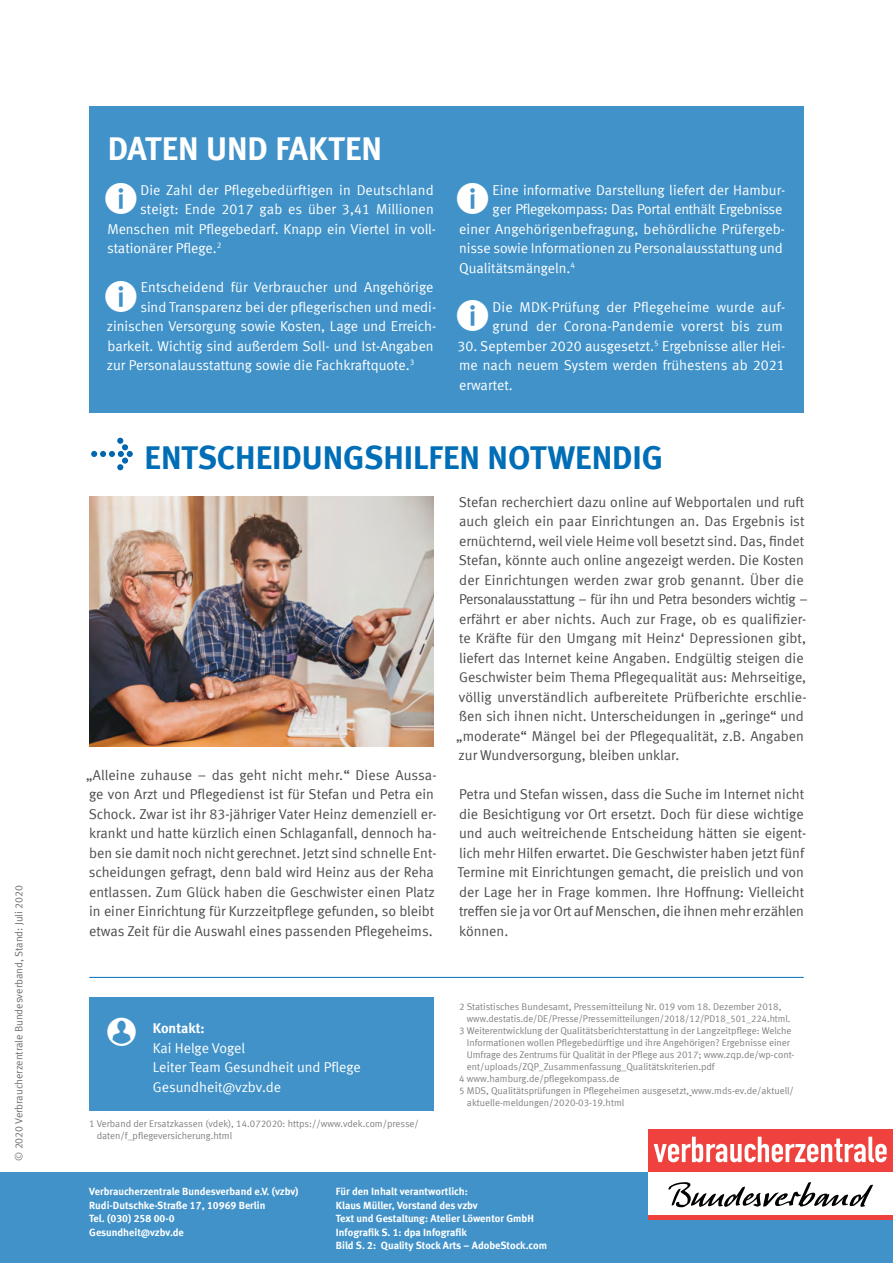
<style>
.page{position:relative;width:893px;height:1263px;background:#fff}
.page>*{position:absolute;margin:0;border:0;box-sizing:border-box;transform-origin:0 0}
.t1{font:700 33px "VZ Meta LF";color:#006eb7}
.t2{font:700 33px "VZ Meta LF";letter-spacing:.005em;color:#fff}
.t3{font:14.25px/19.5px "VZ Meta LF";color:#4d4d4f}
.t4{font:14.25px/19.5px "VZ Meta LF";color:#fff}
.t5{font:14.25px "VZ Meta LF";letter-spacing:-.02em;color:#fff}
.t6{font:700 14.25px "VZ Meta LF";color:#fff}
.t7{font:700 10.5px/13.5px "VZ Meta LF";color:#fff}
.t8{font:10.5px "VZ Meta LF";color:#6d6e71}
.t9{font:9.75px/12px "VZ Meta LF";color:#808285}
</style>
<div class="page">
<div style="left:89px;top:997px;width:345px;height:114px;background:#4092c9"></div>
<div style="left:0;top:1172px;width:893px;height:91px;background:#4092c9"></div>
<div style="left:648px;top:1129px;width:245px;height:43px;background:#ef413d"></div>
<svg style="left:654px;top:1137px;width:233px;height:25px"></svg>
<div style="left:648px;top:1172px;width:245px;height:43px;background:#fff"></div>
<div style="left:648px;top:1215px;width:245px;height:5px;background:#ef413d"></div>
<svg style="left:668px;top:1182px;width:205px;height:25px"></svg>
<div style="left:89px;top:107px;width:715px;height:306px;background:#4092c9"></div>
<hr style="left:89px;top:977px;width:715px;height:1px;background:#006eb7">
<img style="left:89px;top:496px;width:345px;height:251px">
<svg style="left:91px;top:438px;width:42px;height:32px"></svg>
<p class="t8" style="left:13px;top:1161px;width:277px;rotate:-90deg">© 2020 Verbraucherzentrale Bundesverband, Stand: Juli 2020</p>
<h1 class="t2" style="left:108px;top:129px;width:276px">DATEN UND FAKTEN</h1>
<p class="t4" style="left:140px;top:180px;width:295px">Die Zahl der Pflegebedürftigen in Deutschland</p>
<p class="t4" style="left:140px;top:199px;width:295px">steigt: Ende 2017 gab es über 3,41 Millionen</p>
<p class="t4" style="left:107px;top:219px;width:330px">Menschen mit Pflegebedarf. Knapp ein Viertel in voll-</p>
<p class="t4" style="left:107px;top:238px;width:116px">stationärer Pflege.<sup>2</sup></p>
<p class="t4" style="left:141px;top:277px;width:294px">Entscheidend für Verbraucher und Angehörige</p>
<p class="t4" style="left:140px;top:297px;width:297px">sind Transparenz bei der pflegerischen und medi-</p>
<p class="t4" style="left:107px;top:316px;width:331px">zinischen Versorgung sowie Kosten, Lage und Erreich-</p>
<p class="t4" style="left:107px;top:336px;width:328px">barkeit. Wichtig sind außerdem Soll- und Ist-Angaben</p>
<p class="t4" style="left:107px;top:355px;width:309px">zur Personalausstattung sowie die Fachkraftquote.<sup>3</sup></p>
<p class="t4" style="left:493px;top:180px;width:294px">Eine informative Darstellung liefert der Hambur-</p>
<p class="t5" style="left:493px;top:201px;width:291px">ger Pflegekompass: Das Portal enthält Ergebnisse</p>
<p class="t4" style="left:459px;top:219px;width:327px">einer Angehörigenbefragung, behördliche Prüfergeb-</p>
<p class="t4" style="left:459px;top:238px;width:325px">nisse sowie Informationen zu Personalausstattung und</p>
<p class="t4" style="left:459px;top:258px;width:117px">Qualitätsmängeln.<sup>4</sup></p>
<p class="t4" style="left:493px;top:297px;width:294px">Die MDK-Prüfung der Pflegeheime wurde auf&shy;grund der Corona-Pandemie vorerst bis zum</p>
<p class="t4" style="left:457px;top:336px;width:329px;text-align:justify">30. September 2020 ausgesetzt.<sup>5</sup> Ergebnisse aller Hei&shy;me nach neuem System werden frühestens ab 2021 erwartet.</p>
<h1 class="t1" style="left:145px;top:437px;width:520px">ENTSCHEIDUNGSHILFEN NOTWENDIG</h1>
<p class="t3" style="left:86px;top:765px;width:352px">„Alleine zuhause – das geht nicht mehr.“ Diese Aussa&shy;ge von Arzt und Pflegedienst ist für Stefan und Petra ein Schock. Zwar ist ihr 83-jähriger Vater Heinz demenziell er&shy;krankt und hatte kürzlich einen Schlaganfall, dennoch ha&shy;ben sie damit noch nicht gerechnet. Jetzt sind schnelle Ent&shy;scheidungen gefragt, denn bald wird Heinz aus der Reha entlassen. Zum Glück haben die Geschwister einen Platz in einer Einrichtung für Kurzzeitpflege gefunden, so bleibt etwas Zeit für die Auswahl eines passenden Pflegeheims.</p>
<p class="t3" style="left:456px;top:492px;width:353px">Stefan recherchiert dazu online auf Webportalen und ruft auch gleich ein paar Einrichtungen an. Das Ergebnis ist ernüchternd, weil viele Heime voll besetzt sind. Das, findet Stefan, könnte auch online angezeigt werden. Die Kosten der Einrichtungen werden zwar grob genannt. Über die Personalausstattung – für ihn und Petra besonders wichtig – erfährt er aber nichts. Auch zur Frage, ob es qualifizier&shy;te Kräfte für den Umgang mit Heinz‘ Depressionen gibt, liefert das Internet keine Angaben. Endgültig steigen die Geschwister beim Thema Pflegequalität aus: Mehrseitige, völlig unverständlich aufbereitete Prüfberichte erschlie&shy;ßen sich ihnen nicht. Unterscheidungen in „geringe“ und „moderate“ Mängel bei der Pflegequalität, z.B. Angaben zur Wundversorgung, bleiben unklar.</p>
<p class="t3" style="left:457px;top:784px;width:350px">Petra und Stefan wissen, dass die Suche im Internet nicht die Besichtigung vor Ort ersetzt. Doch für diese wichtige und auch weitreichende Entscheidung hätten sie eigent&shy;lich mehr Hilfen erwartet. Die Geschwister haben jetzt fünf Termine mit Einrichtungen gemacht, die preislich und von der Lage her in Frage kommen. Ihre Hoffnung: Vielleicht treffen sie ja vor Ort auf Menschen, die ihnen mehr erzählen können.</p>
<p class="t6" style="left:153px;top:1020px;width:53px">Kontakt:</p>
<p class="t4" style="left:153px;top:1038px;width:209px">Kai Helge Vogel<br>Leiter Team Gesundheit und Pflege<br>Gesundheit@vzbv.de</p>
<p class="t9" style="left:97px;top:1117px;width:324px;text-indent:-8px">1 Verband der Ersatzkassen (vdek), 14.072020: https://www.vdek.com/presse/ daten/f_pflegeversicherung.html</p>
<p class="t9" style="left:459px;top:1001px;width:324px">2 Statistisches Bundesamt, Pressemitteilung Nr. 019 vom 18. Dezember 2018,</p>
<p class="t9" style="left:467px;top:1013px;width:325px">www.destatis.de/DE/Presse/Pressemitteilungen/2018/12/PD18_501_224.html.</p>
<p class="t9" style="left:459px;top:1025px;width:334px">3 Weiterentwicklung der Qualitätsberichterstattung in der Langzeitpflege: Welche</p>
<p class="t9" style="left:467px;top:1037px;width:325px">Informationen wollen Pflegebedürftige und ihre Angehörigen? Ergebnisse einer</p>
<p class="t9" style="left:467px;top:1049px;width:329px">Umfrage des Zentrums für Qualität in der Pflege aus 2017; www.zqp.de/wp-cont-</p>
<p class="t9" style="left:467px;top:1061px;width:249px">ent/uploads/ZQP_Zusammenfassung_Qualitätskriterien.pdf</p>
<p class="t9" style="left:459px;top:1073px;width:162px">4 www.hamburg.de/pflegekompass.de</p>
<p class="t9" style="left:459px;top:1085px;width:336px">5 MDS, Qualitätsprüfungen in Pflegeheimen ausgesetzt, www.mds-ev.de/aktuell/</p>
<p class="t9" style="left:467px;top:1097px;width:159px">aktuelle-meldungen/2020-03-19.html</p>
<p class="t7" style="left:89px;top:1185px;width:211px">Verbraucherzentrale Bundesverband e.V. (vzbv)<br>Rudi-Dutschke-Straße 17, 10969 Berlin<br>Tel. (030) 258 00-0<br>Gesundheit@vzbv.de</p>
<p class="t7" style="left:336px;top:1185px;width:213px">Für den Inhalt verantwortlich:<br>Klaus Müller, Vorstand des vzbv<br>Text und Gestaltung: Atelier Löwentor GmbH Infografik S. 1: dpa Infografik<br>Bild S. 2: Quality Stock Arts – AdobeStock.com</p>
</div>
